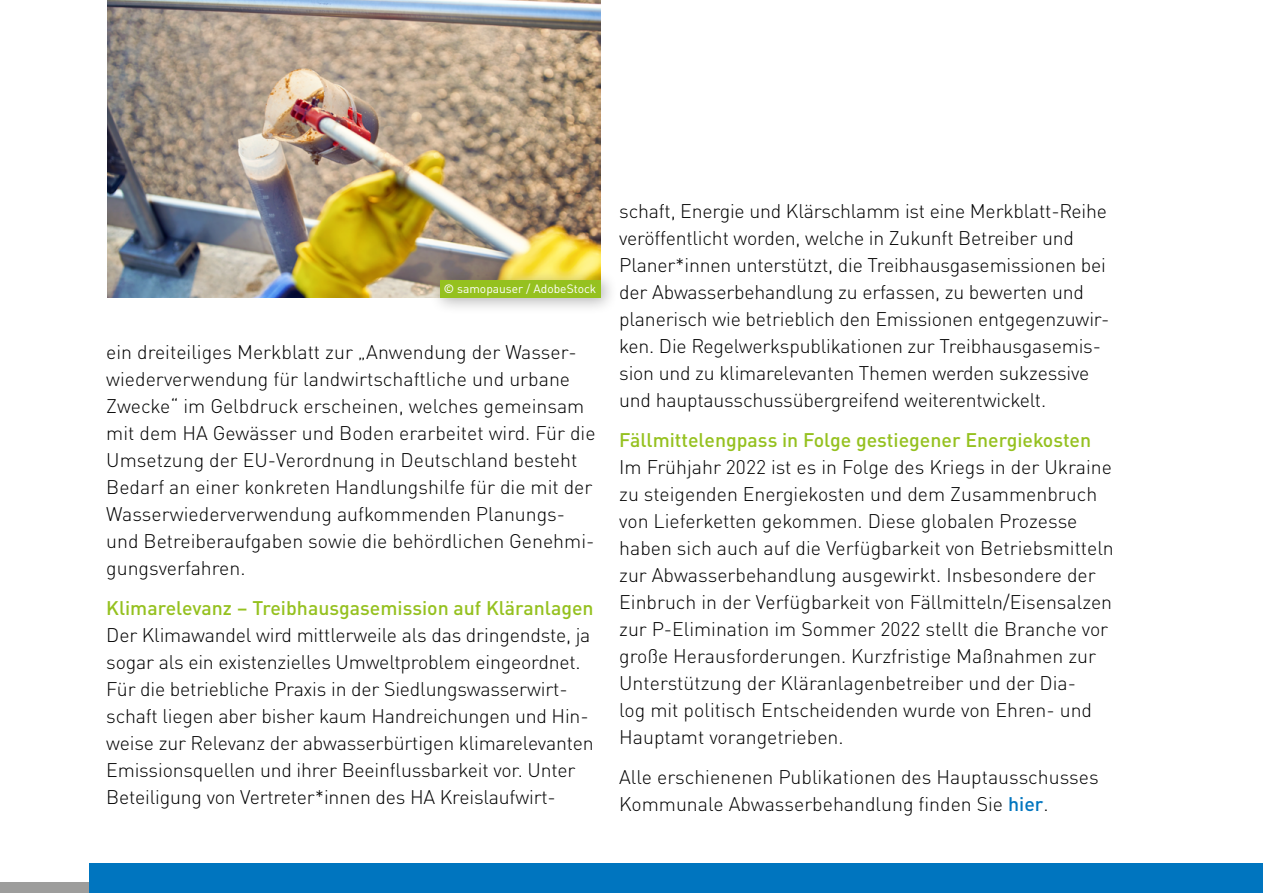
<style>
.page{position:relative;width:1263px;height:893px;background:#fff}
.page>*{position:absolute;margin:0;border:0;box-sizing:border-box;transform-origin:0 0}
.t1{font:300 19.5px/27px "DINOT";letter-spacing:-.005em;color:#000}
.t2{font:500 19.5px "DINOT";color:#95c11f}
.t3{font:12px "DINOT";color:#fff}
.s1{font-weight:500}
.s2{font-weight:500;color:#0075bf}
</style>
<div class="page">
<img style="left:107px;top:0;width:494px;height:298px">
<div style="left:429px;top:269px;width:189px;height:46px;background:#000;opacity:.3"></div>
<div style="left:440px;top:280px;width:161px;height:18px;background:#95c11f"></div>
<div style="left:0;top:882px;width:88px;height:11px;background:#9d9d9c"></div>
<div style="left:89px;top:863px;width:1174px;height:30px;background:#0075bf"></div>
<p class="t3" style="left:444px;top:280px;width:154px"><span class="s1">©</span> samopauser / AdobeStock</p>
<p class="t1" style="left:106px;top:338px;width:491px">ein dreiteiliges Merkblatt zur „Anwendung der Wasser&shy;wiederverwendung für landwirtschaftliche und urbane Zwecke“ im Gelbdruck erscheinen, welches gemeinsam mit dem HA Gewässer und Boden erarbeitet wird. Für die Umsetzung der EU-Verordnung in Deutschland besteht Bedarf an einer konkreten Handlungshilfe für die mit der Wasserwiederverwendung aufkommenden Planungs&shy;und Betreiberaufgaben sowie die behördlichen Genehmi&shy;gungsverfahren.</p>
<p class="t2" style="left:106px;top:593px;width:489px">Klimarelevanz – Treibhausgasemission auf Kläranlagen</p>
<p class="t1" style="left:106px;top:620px;width:489px">Der Klimawandel wird mittlerweile als das dringendste, ja sogar als ein existenzielles Umweltproblem eingeordnet.<br>Für die betriebliche Praxis in der Siedlungswasserwirt&shy;schaft liegen aber bisher kaum Handreichungen und Hin&shy;weise zur Relevanz der abwasserbürtigen klimarelevanten Emissionsquellen und ihrer Beeinflussbarkeit vor. Unter Beteiligung von Vertreter*innen des HA Kreislaufwirt-</p>
<p class="t1" style="left:619px;top:196px;width:492px">schaft, Energie und Klärschlamm ist eine Merkblatt-Reihe veröffentlicht worden, welche in Zukunft Betreiber und Planer*innen unterstützt, die Treibhausgasemissionen bei der Abwasserbehandlung zu erfassen, zu bewerten und planerisch wie betrieblich den Emissionen entgegenzuwir&shy;ken. Die Regelwerkspublikationen zur Treibhausgasemis&shy;sion und zu klimarelevanten Themen werden sukzessive und hauptausschussübergreifend weiterentwickelt.</p>
<p class="t2" style="left:619px;top:425px;width:473px">Fällmittelengpass in Folge gestiegener Energiekosten</p>
<p class="t1" style="left:619px;top:452px;width:496px">Im Frühjahr 2022 ist es in Folge des Kriegs in der Ukraine zu steigenden Energiekosten und dem Zusammenbruch von Lieferketten gekommen. Diese globalen Prozesse haben sich auch auf die Verfügbarkeit von Betriebsmitteln zur Abwasserbehandlung ausgewirkt. Insbesondere der Einbruch in der Verfügbarkeit von Fällmitteln/Eisensalzen zur P-Elimination im Sommer 2022 stellt die Branche vor große Herausforderungen. Kurzfristige Maßnahmen zur Unterstützung der Kläranlagenbetreiber und der Dia-<br>log mit politisch Entscheidenden wurde von Ehren- und Hauptamt vorangetrieben.</p>
<p class="t1" style="left:619px;top:762px;width:481px">Alle erschienenen Publikationen des Hauptausschusses<br>Kommunale Abwasserbehandlung finden Sie <span class="s2">hier</span>.</p>
</div>
